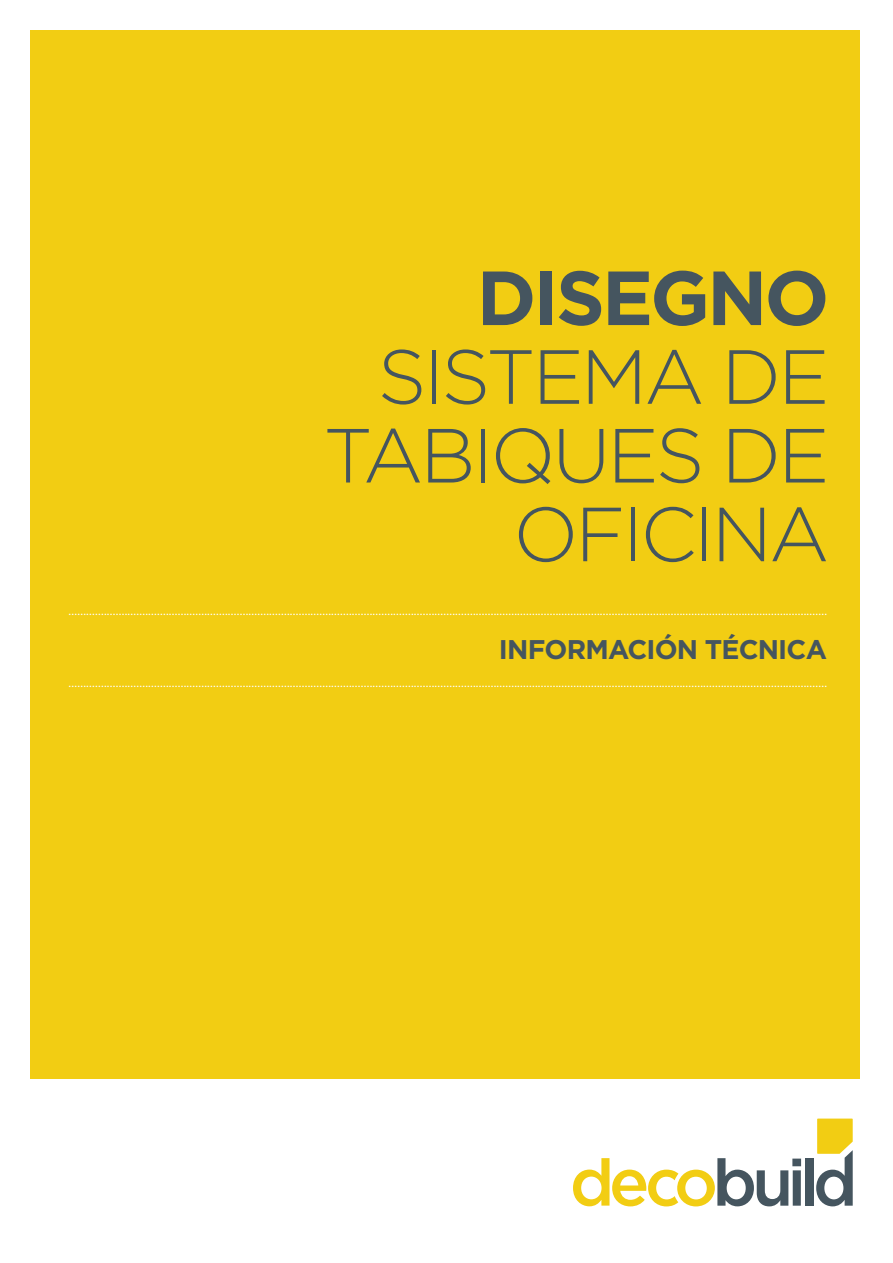
<style>
.page{position:relative;width:893px;height:1263px;background:#fff}
.page>*{position:absolute;margin:0;border:0;box-sizing:border-box;transform-origin:0 0}
.t1{font:300 76.5px/78.8px "Gotham";letter-spacing:-.04em;color:#45555f;text-align:right}
.t2{font:700 76.5px "Gotham";letter-spacing:-.04em;color:#45555f}
.t3{font:700 27px "Gotham";letter-spacing:-.03em;color:#45555f}
.t4{font:12px "Myriad";color:#fff}
</style>
<div class="page">
<div style="left:30px;top:30px;width:829px;height:1049px;background:#f2cd13"></div>
<div style="left:805px;top:1158px;width:8px;height:48px;background:#45555f"></div>
<svg style="left:573px;top:1158px;width:228px;height:48px"></svg>
<svg style="left:816px;top:1118px;width:37px;height:88px"></svg>
<h1 class="t2" style="left:477px;top:254px;width:354px">DISEGNO</h1>
<h1 class="t1" style="left:323px;top:336px;width:508px">SISTEMA DE<br>TABIQUES DE<br>OFICINA</h1>
<p class="t4" style="left:69px;top:605px;width:760px">.................................................................................................................................................................................................................................................................</p>
<h2 class="t3" style="left:499px;top:634px;width:330px">INFORMACIÓN TÉCNICA</h2>
<p class="t4" style="left:69px;top:677px;width:760px">.................................................................................................................................................................................................................................................................</p>
</div>
